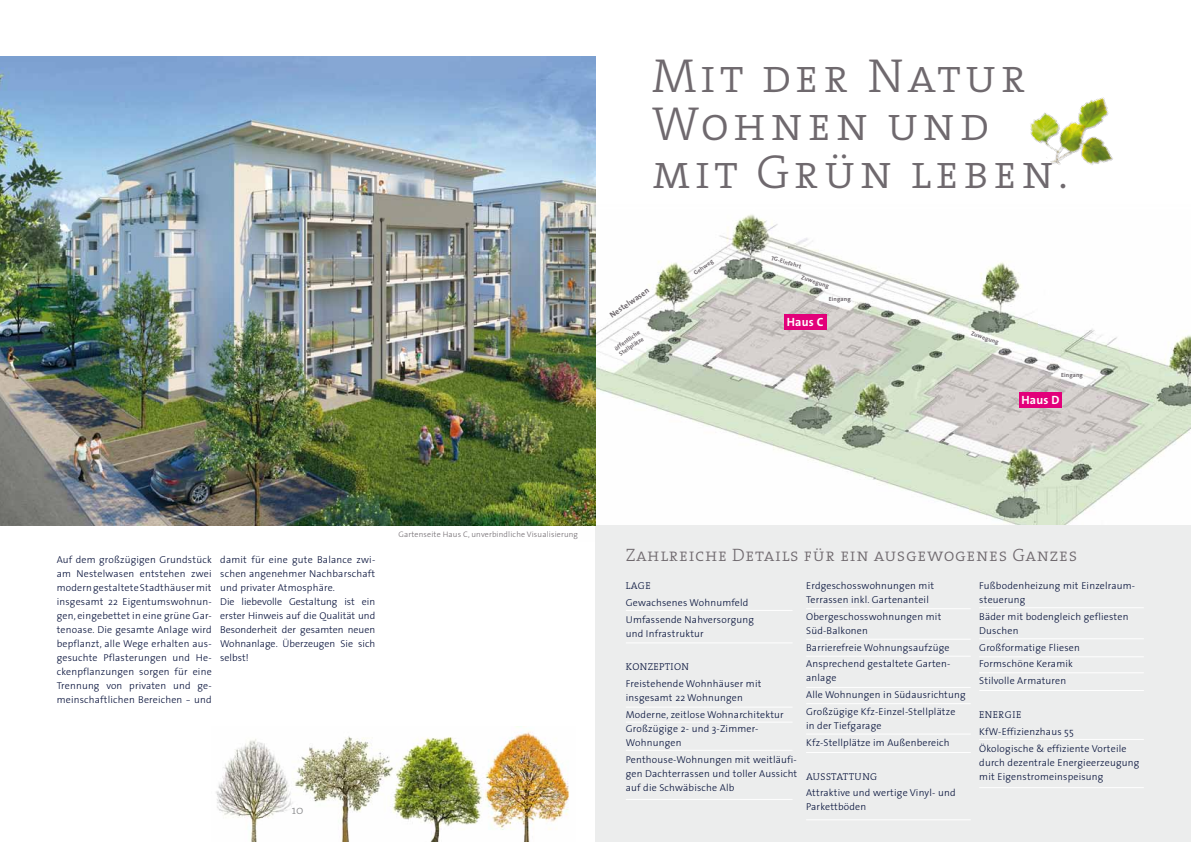
<style>
.page{position:relative;width:1191px;height:842px;background:#fff}
.page>*{position:absolute;margin:0;border:0;box-sizing:border-box;transform-origin:0 0}
.t1{font:48px/48px "The Serif Light Caps";letter-spacing:.08em;color:#6f696e}
.t2{font:18px "The Serif Light Caps";letter-spacing:.03em;color:#6f696e}
.t3{font:700 12px "The Sans";letter-spacing:.02em;color:#fff}
.t4{font:300 12px "The Serif";color:#87888a}
.t5{font:300 10px/14px "The Sans";letter-spacing:.02em;color:#000c36}
.t6{font:300 10px/14px "The Sans";color:#000c36}
.t7{font:10px "The Serif Light Caps";letter-spacing:.04em;color:#000c36}
.t8{font:300 8px "The Sans";letter-spacing:.02em;color:#6f696e}
.t9{font:700 8px "The Sans";color:#6f696e}
.t10{font:700 6px/7.2px "The Sans";letter-spacing:.02em;color:#6f696e}
</style>
<div class="page">
<img style="left:216px;top:726px;width:354px;height:116px">
<img style="left:595px;top:220px;width:596px;height:306px">
<div style="left:784px;top:315px;width:43px;height:15px;background:#e2007a"></div>
<div style="left:1019px;top:393px;width:43px;height:15px;background:#e2007a"></div>
<div style="left:595px;top:526px;width:596px;height:316px;background:#eceded"></div>
<hr style="left:626px;top:610px;width:166px;height:1px;background:#fff">
<hr style="left:626px;top:707px;width:166px;height:1px;background:#fff">
<hr style="left:626px;top:642px;width:166px;height:1px;background:#fff">
<hr style="left:626px;top:722px;width:166px;height:1px;background:#fff">
<hr style="left:626px;top:750px;width:166px;height:1px;background:#fff">
<hr style="left:626px;top:799px;width:166px;height:1px;background:#fff">
<hr style="left:806px;top:608px;width:164px;height:1px;background:#fff">
<hr style="left:806px;top:639px;width:164px;height:1px;background:#fff">
<hr style="left:806px;top:656px;width:164px;height:1px;background:#fff">
<hr style="left:806px;top:687px;width:164px;height:1px;background:#fff">
<hr style="left:806px;top:703px;width:164px;height:1px;background:#fff">
<hr style="left:806px;top:733px;width:164px;height:1px;background:#fff">
<hr style="left:979px;top:607px;width:164px;height:1px;background:#fff">
<hr style="left:979px;top:690px;width:164px;height:1px;background:#fff">
<hr style="left:979px;top:638px;width:164px;height:1px;background:#fff">
<hr style="left:979px;top:656px;width:164px;height:1px;background:#fff">
<hr style="left:979px;top:739px;width:164px;height:1px;background:#fff">
<img style="left:1030px;top:97px;width:83px;height:68px">
<img style="left:0;top:57px;width:595px;height:469px">
<hr style="left:806px;top:752px;width:164px;height:1px;background:#fff">
<hr style="left:806px;top:819px;width:164px;height:1px;background:#fff">
<hr style="left:979px;top:787px;width:164px;height:1px;background:#fff">
<hr style="left:979px;top:672px;width:164px;height:1px;background:#fff">
<h1 class="t1" style="left:652px;top:50px;width:417px">Mit der Natur<br>Wohnen und mit Grün leben.</h1>
<p class="t10" style="left:772px;top:254px;width:33px;rotate:17deg">TG-Einfahrt</p>
<p class="t10" style="left:692px;top:270px;width:24px;rotate:-35deg">Gehweg</p>
<p class="t10" style="left:802px;top:273px;width:30px;rotate:18deg">Zuwegung</p>
<p class="t9" style="left:606px;top:310px;width:48px;rotate:-35deg">Nestelwasen</p>
<p class="t10" style="left:829px;top:295px;width:23px">Eingang</p>
<p class="t3" style="left:786px;top:312px;width:38px">Haus C</p>
<p class="t10" style="left:613px;top:346px;width:31px;rotate:-35deg">öffentliche<br>Stellplätze</p>
<p class="t10" style="left:972px;top:330px;width:30px;rotate:18deg">Zuwegung</p>
<p class="t10" style="left:1061px;top:371px;width:23px">Eingang</p>
<p class="t3" style="left:1021px;top:390px;width:40px">Haus D</p>
<p class="t5" style="left:57px;top:553px;width:156px;text-align:justify">Auf dem großzügigen Grundstück am Nestelwasen entstehen zwei modern gestaltete Stadthäuser mit insgesamt 22 Eigentumswohnun&shy;gen, eingebettet in eine grüne Gar&shy;tenoase. Die gesamte Anlage wird bepflanzt, alle Wege erhalten aus&shy;gesuchte Pflasterungen und He&shy;ckenpflanzungen sorgen für eine Trennung von privaten und ge&shy;meinschaftlichen Bereichen - und</p>
<p class="t6" style="left:220px;top:553px;width:156px">damit für eine gute Balance zwi&shy;schen angenehmer Nachbarschaft und privater Atmosphäre.<br>Die liebevolle Gestaltung ist ein erster Hinweis auf die Qualität und<br>Besonderheit der gesamten neuen<br>Wohnanlage. Überzeugen Sie sich selbst!</p>
<p class="t8" style="left:398px;top:528px;width:181px">Gartenseite Haus C, unverbindliche Visualisierung</p>
<p class="t4" style="left:292px;top:800px;width:13px">10</p>
<h2 class="t2" style="left:626px;top:540px;width:453px">Zahlreiche Details für ein ausgewogenes Ganzes</h2>
<p class="t7" style="left:626px;top:577px;width:27px">LAGE</p>
<p class="t5" style="left:626px;top:594px;width:130px;line-height:16.8px">Gewachsenes Wohnumfeld<br>Umfassende Nahversorgung</p>
<p class="t5" style="left:626px;top:626px;width:79px">und Infrastruktur</p>
<p class="t7" style="left:626px;top:659px;width:65px">KONZEPTION</p>
<p class="t5" style="left:626px;top:676px;width:137px">Freistehende Wohnhäuser mit insgesamt 22 Wohnungen</p>
<p class="t5" style="left:626px;top:707px;width:159px">Moderne, zeitlose Wohnarchitektur<br>Großzügige 2- und 3-Zimmer-<br>Wohnungen</p>
<p class="t5" style="left:626px;top:752px;width:173px;text-align:justify">Penthouse-Wohnungen mit weitläufi&shy;gen Dachterrassen und toller Aussicht auf die Schwäbische Alb</p>
<p class="t5" style="left:806px;top:578px;width:129px">Erdgeschosswohnungen mit<br>Terrassen inkl. Gartenanteil</p>
<p class="t5" style="left:806px;top:609px;width:137px">Obergeschosswohnungen mit<br>Süd-Balkonen</p>
<p class="t5" style="left:806px;top:638px;width:146px;line-height:16.8px">Barrierefreie Wohnungsaufzüge<br>Ansprechend gestaltete Garten-</p>
<p class="t5" style="left:806px;top:669px;width:161px;line-height:16.8px">anlage<br>Alle Wohnungen in Südausrichtung<br>Großzügige Kfz-Einzel-Stellplätze</p>
<p class="t5" style="left:806px;top:717px;width:145px;line-height:16.8px">in der Tiefgarage<br>Kfz-Stellplätze im Außenbereich</p>
<p class="t7" style="left:806px;top:768px;width:73px">AUSSTATTUNG</p>
<p class="t5" style="left:806px;top:786px;width:151px">Attraktive und wertige Vinyl- und<br>Parkettböden</p>
<p class="t5" style="left:979px;top:578px;width:157px">Fußbodenheizung mit Einzelraum&shy;steuerung</p>
<p class="t5" style="left:979px;top:609px;width:151px">Bäder mit bodengleich gefliesten<br>Duschen</p>
<p class="t5" style="left:979px;top:638px;width:102px;line-height:16.8px">Großformatige Fliesen<br>Formschöne Keramik<br>Stilvolle Armaturen</p>
<p class="t7" style="left:979px;top:706px;width:44px">ENERGIE</p>
<p class="t5" style="left:979px;top:723px;width:149px;line-height:16.8px">KfW-Effizienzhaus 55<br>Ökologische &amp; effiziente Vorteile</p>
<p class="t5" style="left:979px;top:755px;width:161px">durch dezentrale Energieerzeugung mit Eigenstromeinspeisung</p>
</div>
